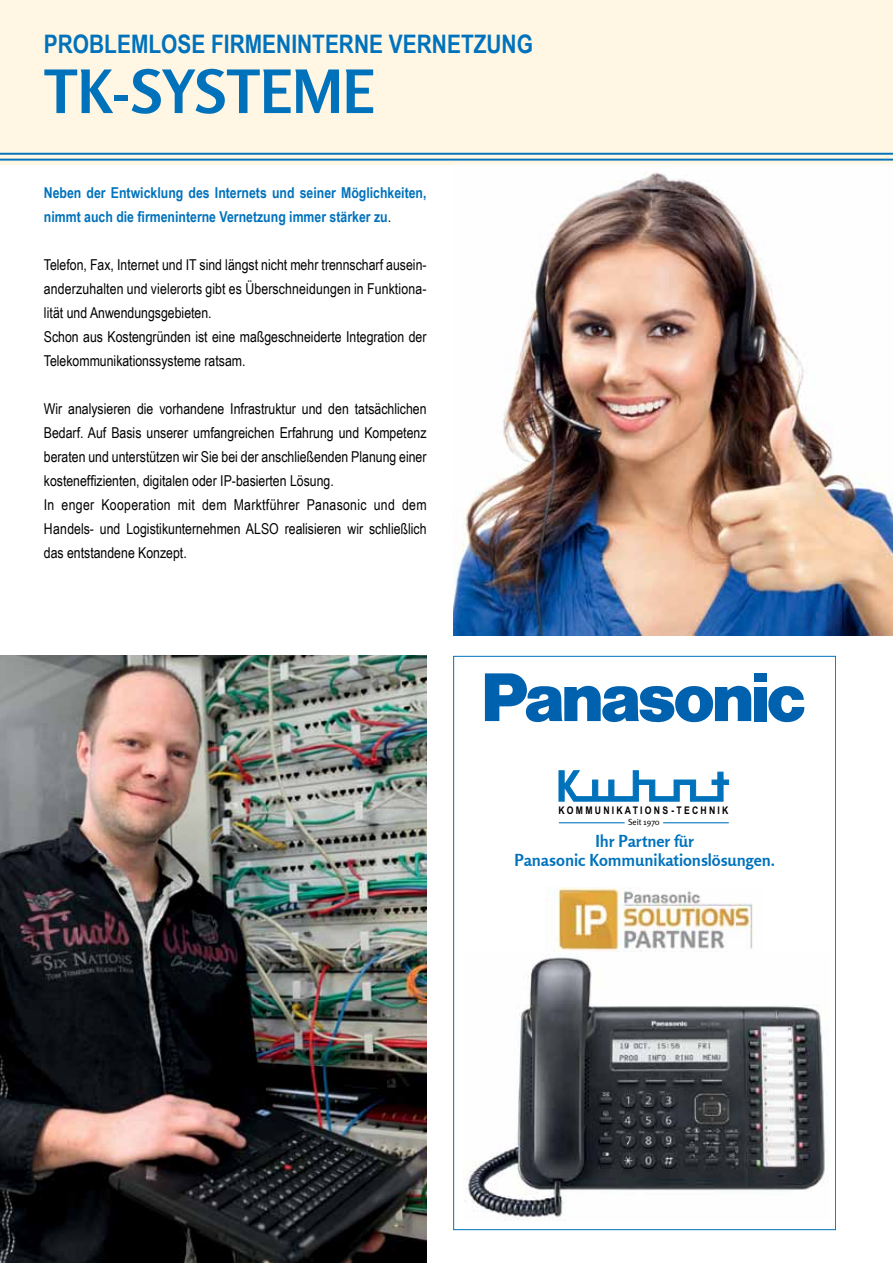
<style>
.page{position:relative;width:893px;height:1263px;background:#fff}
.page>*{position:absolute;margin:0;border:0;box-sizing:border-box;transform-origin:0 0}
.t1{font:700 59.55px "Rosario";letter-spacing:-.005em;color:#0072bc}
.t2{font:700 25.5px "Arial Narrow";color:#0072bc}
.t3{font:700 16.5px/19.8px "Rosario";color:#0072bc;text-align:center}
.t4{font:15px/24px "Arial Narrow";color:#000}
.t5{font:700 15px/24px "Arial Narrow";color:#0072bc}
.t6{font:700 10.5px "Arial Narrow";letter-spacing:.21em;color:#000}
.t7{font:8.4px "Rosario";color:#000}
.s1{font-weight:400;color:#000}
</style>
<div class="page">
<div style="left:0;top:0;width:893px;height:165px;background:#fff7e3"></div>
<img style="left:464px;top:957px;width:361px;height:264px">
<img style="left:545px;top:887px;width:209px;height:65px">
<svg style="left:768px;top:686px;width:36px;height:36px"></svg>
<div style="left:754px;top:673px;width:13px;height:9px;background:#0062af"></div>
<div style="left:754px;top:687px;width:13px;height:34px;background:#0062af"></div>
<svg style="left:485px;top:673px;width:266px;height:49px"></svg>
<svg style="left:559px;top:771px;width:170px;height:30px"></svg>
<hr style="left:559px;top:822px;width:66px;height:1px;background:#0072bc">
<hr style="left:663px;top:822px;width:66px;height:1px;background:#0072bc">
<hr style="left:0;top:153px;width:893px;height:2px;background:#0072bc">
<hr style="left:0;top:159px;width:893px;height:2px;background:#0072bc">
<img style="left:0;top:656px;width:427px;height:607px">
<img style="left:453px;top:172px;width:440px;height:464px">
<h2 class="t2" style="left:44px;top:25px;width:491px">Problemlose Firmeninterne Vernetzung</h2>
<h1 class="t1" style="left:44px;top:55px;width:328px">TK-Systeme</h1>
<p class="t5" style="left:44px;top:180px;width:384px">Neben der Entwicklung des Internets und seiner Möglichkeiten, nimmt auch die firmeninterne Vernetzung immer stärker zu<span class="s1">.</span></p>
<p class="t4" style="left:44px;top:252px;width:384px">Telefon, Fax, Internet und IT sind längst nicht mehr trennscharf ausein&shy;anderzuhalten und vielerorts gibt es Überschneidungen in Funktiona&shy;lität und Anwendungsgebieten.<br>Schon aus Kostengründen ist eine maßgeschneiderte Integration der Telekommunikationssysteme ratsam.</p>
<p class="t4" style="left:44px;top:396px;width:384px">Wir analysieren die vorhandene Infrastruktur und den tatsächlichen Bedarf. Auf Basis unserer umfangreichen Erfahrung und Kompetenz beraten und unterstützen wir Sie bei der anschließenden Planung einer kosteneffizienten, digitalen oder IP-basierten Lösung.<br>In enger Kooperation mit dem Marktführer Panasonic und dem Handels- und Logistikunternehmen ALSO realisieren wir schließlich das entstandene Konzept.</p>
<p class="t6" style="left:558px;top:803px;width:172px">KOMMUNIKATIONS-TECHNIK</p>
<p class="t7" style="left:628px;top:817px;width:33px">Seit 1970</p>
<p class="t3" style="left:514px;top:830px;width:262px">Ihr Partner für<br>Panasonic Kommunikationslösungen.</p>
</div>
